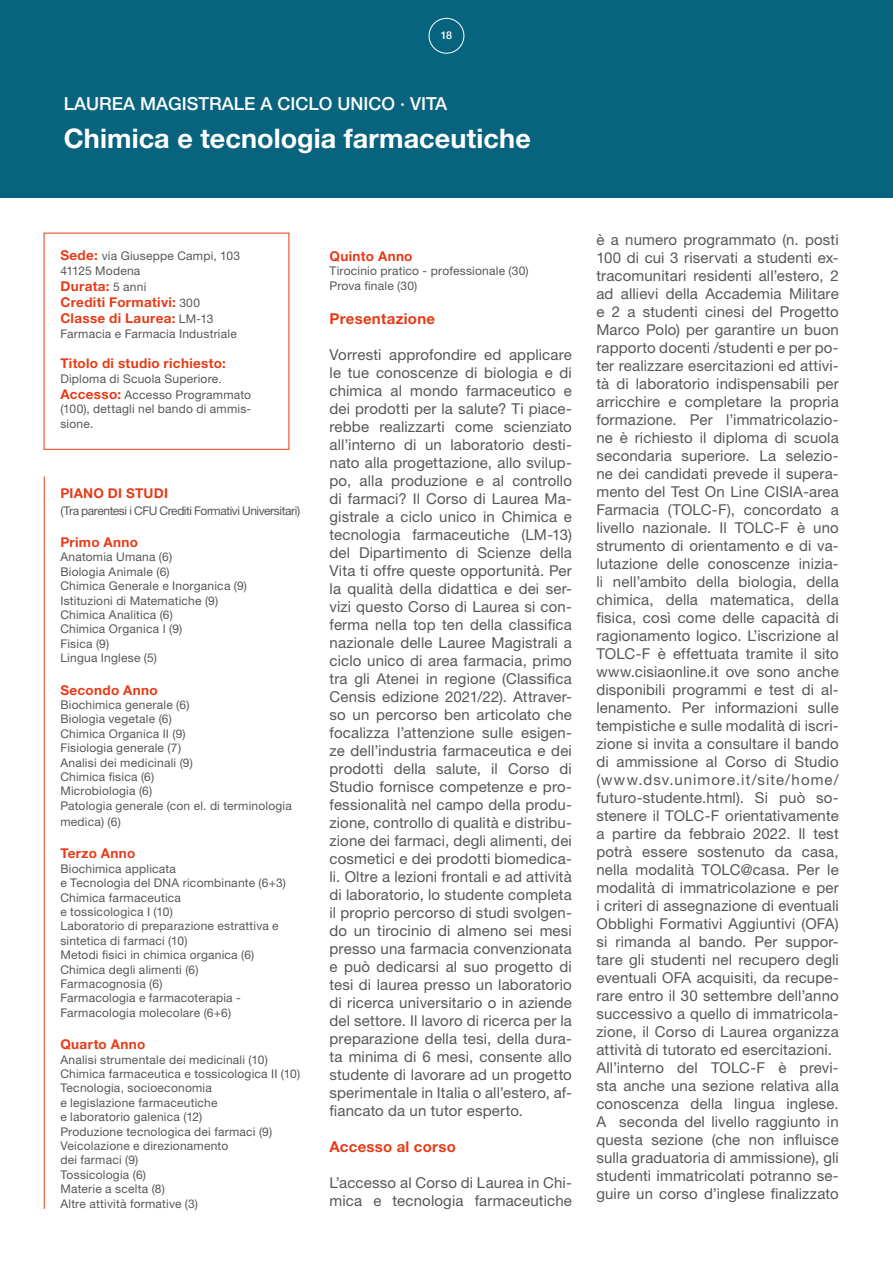
<style>
.page{position:relative;width:893px;height:1263px;background:#fff}
.page>*{position:absolute;margin:0;border:0;box-sizing:border-box;transform-origin:0 0}
.t1{font:700 27px "Helvetica Neue LT Std";letter-spacing:.005em;color:#fff}
.t2{font:500 18px "Helvetica Neue LT Std";color:#fff}
.t3{font:15px/18px "Helvetica Neue LT Std";letter-spacing:.01em;color:#575756;text-align:justify}
.t4{font:700 15px "Helvetica Neue LT Std";letter-spacing:.02em;color:#e73b18}
.t5{font:700 13.5px "Helvetica Neue LT Std";letter-spacing:.025em;color:#e73b18}
.t6{font:12px/14.4px "Helvetica Neue LT Std";letter-spacing:.02em;color:#575756}
.t7{font:12px "Helvetica Neue LT Std";letter-spacing:-.04em;color:#575756}
.t8{font:500 10.8px "Helvetica Neue LT Std";color:#fff}
.s1{font-weight:700;font-size:13.5px;color:#e73b18}
.s2{font-weight:400;font-size:12px;color:#575756}
</style>
<div class="page">
<div style="left:0;top:0;width:893px;height:197px;background:#08647e"></div>
<hr style="left:44px;top:477px;width:1px;height:731px;background:#e73b18">
<div style="left:429px;top:18px;width:35px;height:35px;border:1px solid #fff;border-radius:50%"></div>
<p class="t8" style="left:441px;top:29px;width:13px">18</p>
<p class="t2" style="left:64px;top:92px;width:385px">LAUREA MAGISTRALE A CICLO UNICO · VITA</p>
<p class="t1" style="left:64px;top:121px;width:469px">Chimica e tecnologia farmaceutiche</p>
<p class="t6" style="left:60px;top:249px;width:181px"><span class="s1">Sede:</span> via Giuseppe Campi, 103</p>
<p class="t6" style="left:60px;top:263px;width:82px">41125 Modena</p>
<p class="t5" style="left:60px;top:278px;width:88px">Durata: <span class="s2">5 anni</span></p>
<p class="t5" style="left:60px;top:294px;width:141px">Crediti Formativi: <span class="s2">300</span></p>
<p class="t5" style="left:60px;top:310px;width:155px">Classe di Laurea: <span class="s2">LM-13</span></p>
<p class="t6" style="left:60px;top:326px;width:178px">Farmacia e Farmacia Industriale</p>
<p class="t5" style="left:60px;top:355px;width:167px">Titolo di studio richiesto:</p>
<p class="t6" style="left:60px;top:371px;width:163px">Diploma di Scuola Superiore.</p>
<p class="t6" style="left:60px;top:387px;width:192px;text-align:justify"><span class="s1">Accesso:</span> Accesso Programmato (100), dettagli nel bando di ammis&shy;sione.</p>
<p class="t5" style="left:60px;top:485px;width:109px">PIANO DI STUDI</p>
<p class="t7" style="left:60px;top:503px;width:241px">(Tra parentesi i CFU Crediti Formativi Universitari)</p>
<p class="t5" style="left:60px;top:534px;width:79px">Primo Anno</p>
<p class="t6" style="left:60px;top:550px;width:113px">Anatomia Umana (6)</p>
<p class="t6" style="left:60px;top:564px;width:111px">Biologia Animale (6)</p>
<p class="t6" style="left:60px;top:578px;width:188px">Chimica Generale e Inorganica (9)</p>
<p class="t6" style="left:60px;top:593px;width:159px">Istituzioni di Matematiche (9)</p>
<p class="t6" style="left:60px;top:607px;width:114px">Chimica Analitica (6)</p>
<p class="t6" style="left:60px;top:622px;width:124px">Chimica Organica I (9)</p>
<p class="t6" style="left:60px;top:636px;width:50px">Fisica (9)</p>
<p class="t6" style="left:60px;top:650px;width:98px">Lingua Inglese (5)</p>
<p class="t5" style="left:60px;top:681px;width:99px">Secondo Anno</p>
<p class="t6" style="left:60px;top:697px;width:131px">Biochimica generale (6)</p>
<p class="t6" style="left:60px;top:712px;width:113px">Biologia vegetale (6)</p>
<p class="t6" style="left:60px;top:726px;width:127px">Chimica Organica II (9)</p>
<p class="t6" style="left:60px;top:740px;width:122px">Fisiologia generale (7)</p>
<p class="t6" style="left:60px;top:755px;width:134px">Analisi dei medicinali (9)</p>
<p class="t6" style="left:60px;top:769px;width:95px">Chimica fisica (6)</p>
<p class="t6" style="left:60px;top:784px;width:93px">Microbiologia (6)</p>
<p class="t6" style="left:60px;top:797px;width:233px;line-height:16.2px">Patologia generale (con el. di terminologia medica) (6)</p>
<p class="t5" style="left:60px;top:845px;width:77px">Terzo Anno</p>
<p class="t6" style="left:60px;top:861px;width:117px">Biochimica applicata</p>
<p class="t6" style="left:60px;top:875px;width:227px">e Tecnologia del DNA ricombinante (6+3)</p>
<p class="t6" style="left:60px;top:890px;width:122px">Chimica farmaceutica</p>
<p class="t6" style="left:60px;top:904px;width:114px">e tossicologica I (10)</p>
<p class="t6" style="left:60px;top:919px;width:220px">Laboratorio di preparazione estrattiva e sintetica di farmaci (10)</p>
<p class="t6" style="left:60px;top:947px;width:195px">Metodi fisici in chimica organica (6)</p>
<p class="t6" style="left:60px;top:962px;width:140px">Chimica degli alimenti (6)</p>
<p class="t6" style="left:60px;top:976px;width:104px">Farmacognosia (6)</p>
<p class="t6" style="left:60px;top:991px;width:182px">Farmacologia e farmacoterapia -</p>
<p class="t6" style="left:60px;top:1005px;width:172px">Farmacologia molecolare (6+6)</p>
<p class="t5" style="left:60px;top:1036px;width:86px">Quarto Anno</p>
<p class="t6" style="left:60px;top:1052px;width:209px">Analisi strumentale dei medicinali (10)</p>
<p class="t6" style="left:60px;top:1066px;width:241px">Chimica farmaceutica e tossicologica II (10)</p>
<p class="t6" style="left:60px;top:1081px;width:153px">Tecnologia, socioeconomia</p>
<p class="t6" style="left:60px;top:1095px;width:159px">e legislazione farmaceutiche</p>
<p class="t6" style="left:60px;top:1109px;width:143px">e laboratorio galenica (12)</p>
<p class="t6" style="left:60px;top:1124px;width:213px">Produzione tecnologica dei farmaci (9)</p>
<p class="t6" style="left:60px;top:1138px;width:169px">Veicolazione e direzionamento</p>
<p class="t6" style="left:60px;top:1153px;width:79px">dei farmaci (9)</p>
<p class="t6" style="left:60px;top:1167px;width:87px">Tossicologia (6)</p>
<p class="t6" style="left:60px;top:1181px;width:106px">Materie a scelta (8)</p>
<p class="t6" style="left:60px;top:1196px;width:139px">Altre attività formative (3)</p>
<p class="t5" style="left:330px;top:248px;width:85px">Quinto Anno</p>
<p class="t6" style="left:330px;top:264px;width:201px">Tirocinio pratico - professionale (30)</p>
<p class="t6" style="left:330px;top:278px;width:89px">Prova finale (30)</p>
<p class="t4" style="left:330px;top:309px;width:107px">Presentazione</p>
<p class="t3" style="left:330px;top:345px;width:244px">Vorresti approfondire ed applicare le tue conoscenze di biologia e di chimica al mondo farmaceutico e dei prodotti per la salute? Ti piace&shy;rebbe realizzarti come scienziato all’interno di un laboratorio desti&shy;nato alla progettazione, allo svilup&shy;po, alla produzione e al controllo di farmaci? Il Corso di Laurea Ma&shy;gistrale a ciclo unico in Chimica e tecnologia farmaceutiche (LM-13) del Dipartimento di Scienze della Vita ti offre queste opportunità. Per la qualità della didattica e dei ser&shy;vizi questo Corso di Laurea si con&shy;ferma nella top ten della classifica nazionale delle Lauree Magistrali a ciclo unico di area farmacia, primo tra gli Atenei in regione (Classifica Censis edizione 2021/22). Attraver&shy;so un percorso ben articolato che focalizza l’attenzione sulle esigen&shy;ze dell’industria farmaceutica e dei prodotti della salute, il Corso di Studio fornisce competenze e pro&shy;fessionalità nel campo della produ&shy;zione, controllo di qualità e distribu&shy;zione dei farmaci, degli alimenti, dei cosmetici e dei prodotti biomedica&shy;li. Oltre a lezioni frontali e ad attività di laboratorio, lo studente completa il proprio percorso di studi svolgen&shy;do un tirocinio di almeno sei mesi presso una farmacia convenzionata e può dedicarsi al suo progetto di tesi di laurea presso un laboratorio di ricerca universitario o in aziende del settore. Il lavoro di ricerca per la preparazione della tesi, della dura&shy;ta minima di 6 mesi, consente allo studente di lavorare ad un progetto sperimentale in Italia o all’estero, af&shy;fiancato da un tutor esperto.</p>
<p class="t4" style="left:330px;top:1137px;width:128px">Accesso al corso</p>
<p class="t3" style="left:330px;top:1173px;width:244px">L’accesso al Corso di Laurea in Chi&shy;mica e tecnologia farmaceutiche</p>
<p class="t3" style="left:596px;top:230px;width:244px">è a numero programmato (n. posti 100 di cui 3 riservati a studenti ex&shy;tracomunitari residenti all’estero, 2 ad allievi della Accademia Militare e 2 a studenti cinesi del Progetto Marco Polo) per garantire un buon rapporto docenti /studenti e per po&shy;ter realizzare esercitazioni ed attivi&shy;tà di laboratorio indispensabili per arricchire e completare la propria formazione. Per l’immatricolazio&shy;ne è richiesto il diploma di scuola secondaria superiore. La selezio&shy;ne dei candidati prevede il supera&shy;mento del Test On Line CISIA-area Farmacia (TOLC-F), concordato a livello nazionale. Il TOLC-F è uno strumento di orientamento e di va&shy;lutazione delle conoscenze inizia&shy;li nell’ambito della biologia, della chimica, della matematica, della fisica, così come delle capacità di ragionamento logico. L’iscrizione al TOLC-F è effettuata tramite il sito www.cisiaonline.it ove sono anche disponibili programmi e test di al&shy;lenamento. Per informazioni sulle tempistiche e sulle modalità di iscri&shy;zione si invita a consultare il bando di ammissione al Corso di Studio (www.dsv.unimore.it/site/home/ futuro-studente.html). Si può so&shy;stenere il TOLC-F orientativamente a partire da febbraio 2022. Il test potrà essere sostenuto da casa, nella modalità TOLC@casa. Per le modalità di immatricolazione e per i criteri di assegnazione di eventuali Obblighi Formativi Aggiuntivi (OFA) si rimanda al bando. Per suppor&shy;tare gli studenti nel recupero degli eventuali OFA acquisiti, da recupe&shy;rare entro il 30 settembre dell’anno successivo a quello di immatricola&shy;zione, il Corso di Laurea organizza attività di tutorato ed esercitazioni.</p>
<p class="t3" style="left:596px;top:1058px;width:244px">All’interno del TOLC-F è previ&shy;sta anche una sezione relativa alla conoscenza della lingua inglese.<br>A seconda del livello raggiunto in questa sezione (che non influisce sulla graduatoria di ammissione), gli studenti immatricolati potranno se&shy;guire un corso d’inglese finalizzato</p>
</div>
